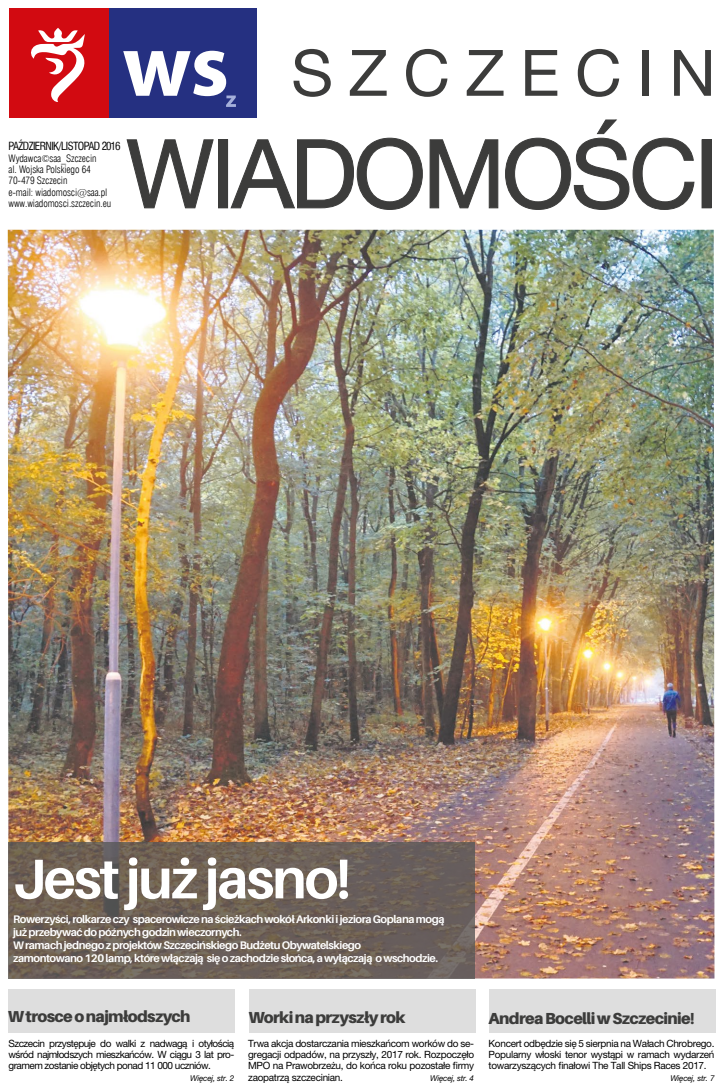
<style>
.page{position:relative;width:723px;height:1092px;background:#fff}
.page>*{position:absolute;margin:0;border:0;box-sizing:border-box;transform-origin:0 0}
.t1{font:700 56px "Aileron";letter-spacing:-.04em;color:#fff}
.t2{font:900 16px "Aileron";letter-spacing:-.04em;color:#3c3c3b}
.t3{font:700 11px/13px "Aileron";letter-spacing:-.04em;color:#fff}
.t4{font:11px "Swis 721 Cn EU";letter-spacing:-.05em;color:#000}
.t5{font:10px/11.3px "Helvetica Neue LT Pro";letter-spacing:-.03em;color:#000;text-align:justify}
.t6{font:10px/11.3px "Swis 721 Lt Cn EU";letter-spacing:-.01em;color:#000}
.t7{font:italic 8px "Helvetica Neue LT Pro";letter-spacing:-.02em;color:#000}
</style>
<div class="page">
<div style="left:9px;top:8px;width:100px;height:110px;background:#d20a11"></div>
<svg style="left:31px;top:28px;width:54px;height:74px"></svg>
<div style="left:109px;top:8px;width:148px;height:110px;background:#253081"></div>
<svg style="left:123px;top:51px;width:113px;height:56px"></svg>
<svg style="left:126px;top:139px;width:88px;height:70px"></svg>
<div style="left:218px;top:140px;width:10px;height:68px;background:#3c3c3b"></div>
<svg style="left:230px;top:137px;width:193px;height:73px"></svg>
<svg style="left:429px;top:119px;width:266px;height:91px"></svg>
<div style="left:702px;top:140px;width:9px;height:68px;background:#3c3c3b"></div>
<div style="left:701px;top:139px;width:10px;height:69px;border:1px solid #3c3c3b"></div>
<svg style="left:293px;top:49px;width:38px;height:48px"></svg>
<svg style="left:350px;top:50px;width:37px;height:46px"></svg>
<svg style="left:406px;top:49px;width:41px;height:48px"></svg>
<svg style="left:467px;top:50px;width:36px;height:46px"></svg>
<svg style="left:525px;top:50px;width:32px;height:46px"></svg>
<svg style="left:578px;top:49px;width:41px;height:48px"></svg>
<div style="left:642px;top:50px;width:6px;height:46px;background:#3c3c3b"></div>
<svg style="left:674px;top:50px;width:37px;height:46px"></svg>
<img style="left:8px;top:230px;width:706px;height:748px">
<div style="left:8px;top:988px;width:226px;height:44px;background:#dedede"></div>
<div style="left:489px;top:988px;width:226px;height:44px;background:#dedede"></div>
<div style="left:249px;top:988px;width:226px;height:44px;background:#dedede"></div>
<svg style="left:9px;top:842px;width:466px;height:136px;background:#6c6056"></svg>
<p class="t4" style="left:9px;top:139px;width:113px">PAŹDZIERNIK/LISTOPAD 2016</p>
<p class="t6" style="left:9px;top:152px;width:104px">Wydawca©saa_Szczecin<br>al. Wojska Polskiego 64<br>70-479 Szczecin<br>e-mail: wiadomosci@saa.pl www.wiadomosci.szczecin.eu</p>
<h1 class="t1" style="left:12px;top:847px;width:340px">Jest już jasno!</h1>
<p class="t3" style="left:13px;top:912px;width:433px">Rowerzyści, rolkarze czy spacerowicze na ścieżkach wokół Arkonki i jeziora Goplana mogą już przebywać do późnych godzin wieczornych.<br>W ramach jednego z projektów Szczecińskiego Budżetu Obywatelskiego<br>zamontowano 120 lamp, które włączają się o zachodzie słońca, a wyłączają o wschodzie.</p>
<h2 class="t2" style="left:8px;top:1006px;width:184px">W trosce o najmłodszych</h2>
<p class="t5" style="left:9px;top:1037px;width:227px">Szczecin przystępuje do walki z nadwagą i otyłością wśród najmłodszych mieszkańców. W ciągu 3 lat pro&shy;gramem zostanie objętych ponad 11 000 uczniów.</p>
<p class="t7" style="left:190px;top:1072px;width:46px">Więcej, str. 2</p>
<h2 class="t2" style="left:249px;top:1008px;width:158px">Worki na przyszły rok</h2>
<p class="t5" style="left:248px;top:1037px;width:227px">Trwa akcja dostarczania mieszkańcom worków do se&shy;gregacji odpadów, na przyszły, 2017 rok. Rozpoczęło MPO na Prawobrzeżu, do końca roku pozostałe firmy zaopatrzą szczecinian.</p>
<p class="t7" style="left:430px;top:1072px;width:45px">Więcej, str. 4</p>
<h2 class="t2" style="left:489px;top:1008px;width:207px">Andrea Bocelli w Szczecinie!</h2>
<p class="t5" style="left:489px;top:1037px;width:227px">Koncert odbędzie się 5 sierpnia na Wałach Chrobrego.<br>Popularny włoski tenor wystąpi w ramach wydarzeń towarzyszących finałowi The Tall Ships Races 2017.</p>
<p class="t7" style="left:670px;top:1072px;width:46px">Więcej, str. 7</p>
</div>
